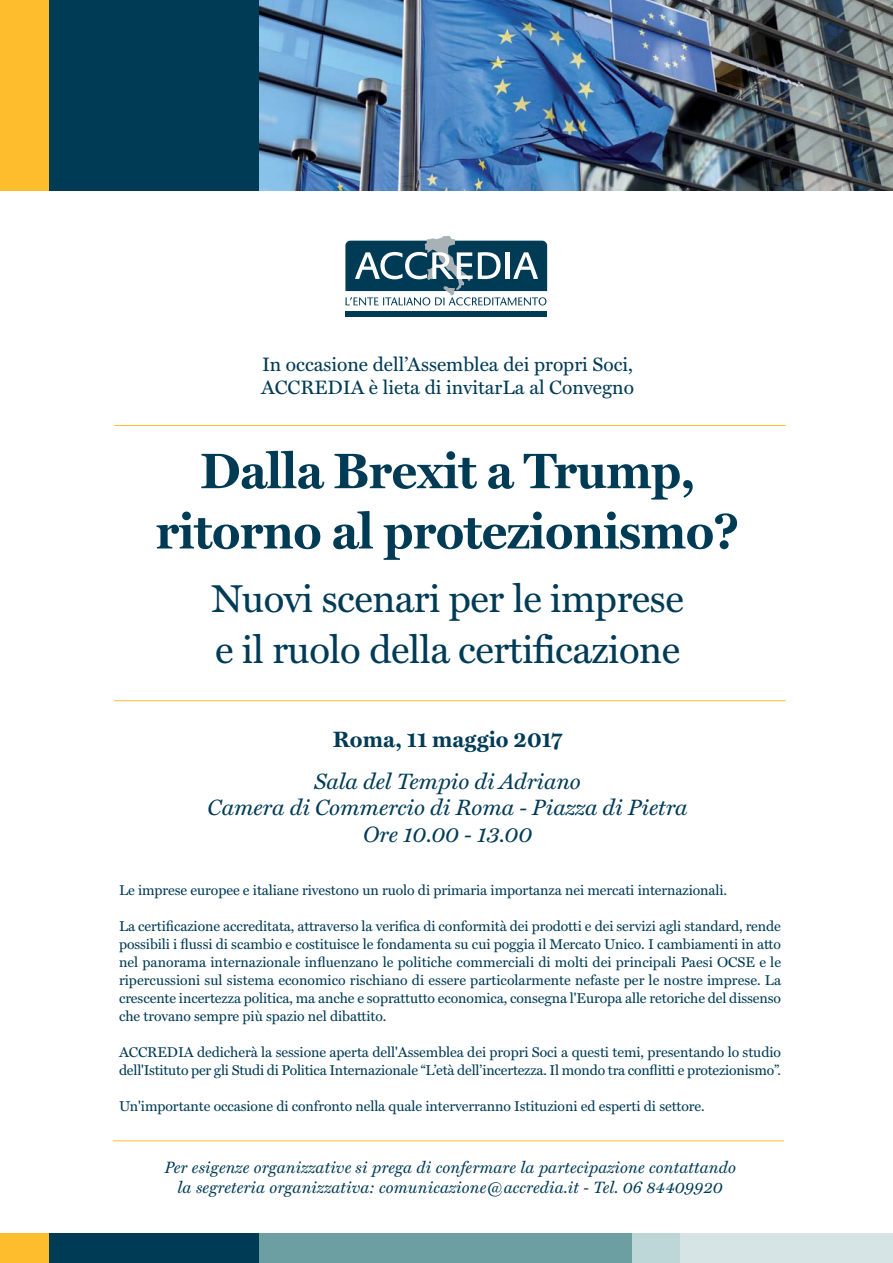
<style>
.page{position:relative;width:893px;height:1263px;background:#fff}
.page>*{position:absolute;margin:0;border:0;box-sizing:border-box;transform-origin:0 0}
.t1{font:50.25px/60.3px "Miller Text Bold TT";letter-spacing:-.015em;color:#003b56;text-align:center}
.t2{font:39.15px/51px "Miller Text";letter-spacing:-.01em;color:#003b56}
.t3{font:22.35px/26.8px "Miller Text Italic TT";color:#003b56;text-align:center}
.t4{font:22.35px "Miller Text Bold TT";color:#003b56}
.t5{font:19.5px/23.4px "Miller Text";color:#003b56}
.t6{font:16.5px/19.8px "Miller Text Italic TT";letter-spacing:.01em;color:#003b56;text-align:center}
.t7{font:14.25px/18px "Miller Text";letter-spacing:-.005em;color:#003b56;text-align:justify}
</style>
<div class="page">
<hr style="left:114px;top:700px;width:671px;height:1px;background:#febd2c">
<hr style="left:113px;top:1140px;width:671px;height:1px;background:#febd2c">
<hr style="left:114px;top:425px;width:671px;height:1px;background:#febd2c">
<div style="left:0;top:0;width:50px;height:190px;background:#febd2c"></div>
<div style="left:49px;top:0;width:212px;height:190px;background:#003b56"></div>
<img style="left:260px;top:0;width:632px;height:190px">
<div style="left:0;top:1233px;width:50px;height:30px;background:#febd2c"></div>
<div style="left:470px;top:1233px;width:212px;height:30px;background:#bdd7d8"></div>
<div style="left:680px;top:1233px;width:212px;height:30px;background:#d6e4e5"></div>
<div style="left:49px;top:1233px;width:212px;height:30px;background:#003b56"></div>
<div style="left:259px;top:1233px;width:372px;height:30px;background:#6c9fa1"></div>
<div style="left:346px;top:311px;width:201px;height:5px;background:#003b56"></div>
<svg style="left:345px;top:236px;width:202px;height:70px"></svg>
<h3 class="t5" style="left:261px;top:354px;width:374px">In occasione dell’Assemblea dei propri Soci,<br>ACCREDIA è lieta di invitarLa al Convegno</h3>
<h1 class="t1" style="left:156px;top:445px;width:585px">Dalla Brexit a Trump, ritorno al protezionismo?</h1>
<h2 class="t2" style="left:211px;top:577px;width:474px">Nuovi scenari per le imprese e il ruolo della certificazione</h2>
<h3 class="t4" style="left:333px;top:730px;width:231px">Roma, 11 maggio 2017</h3>
<h3 class="t3" style="left:208px;top:769px;width:482px">Sala del Tempio di Adriano<br>Camera di Commercio di Roma - Piazza di Pietra<br>Ore 10.00 - 13.00</h3>
<p class="t7" style="left:119px;top:882px;width:610px">Le imprese europee e italiane rivestono un ruolo di primaria importanza nei mercati internazionali.</p>
<p class="t7" style="left:119px;top:918px;width:664px">La certificazione accreditata, attraverso la verifica di conformità dei prodotti e dei servizi agli standard, rende possibili i flussi di scambio e costituisce le fondamenta su cui poggia il Mercato Unico. I cambiamenti in atto nel panorama internazionale influenzano le politiche commerciali di molti dei principali Paesi OCSE e le ripercussioni sul sistema economico rischiano di essere particolarmente nefaste per le nostre imprese. La crescente incertezza politica, ma anche e soprattutto economica, consegna l'Europa alle retoriche del dissenso che trovano sempre più spazio nel dibattito.</p>
<p class="t7" style="left:119px;top:1044px;width:663px">ACCREDIA dedicherà la sessione aperta dell'Assemblea dei propri Soci a questi temi, presentando lo studio dell'Istituto per gli Studi di Politica Internazionale “L’età dell’incertezza. Il mondo tra conflitti e protezionismo”.</p>
<p class="t7" style="left:119px;top:1098px;width:587px">Un'importante occasione di confronto nella quale interverranno Istituzioni ed esperti di settore.</p>
<p class="t6" style="left:165px;top:1159px;width:573px">Per esigenze organizzative si prega di confermare la partecipazione contattando la segreteria organizzativa: comunicazione@accredia.it - Tel. 06 84409920</p>
</div>
